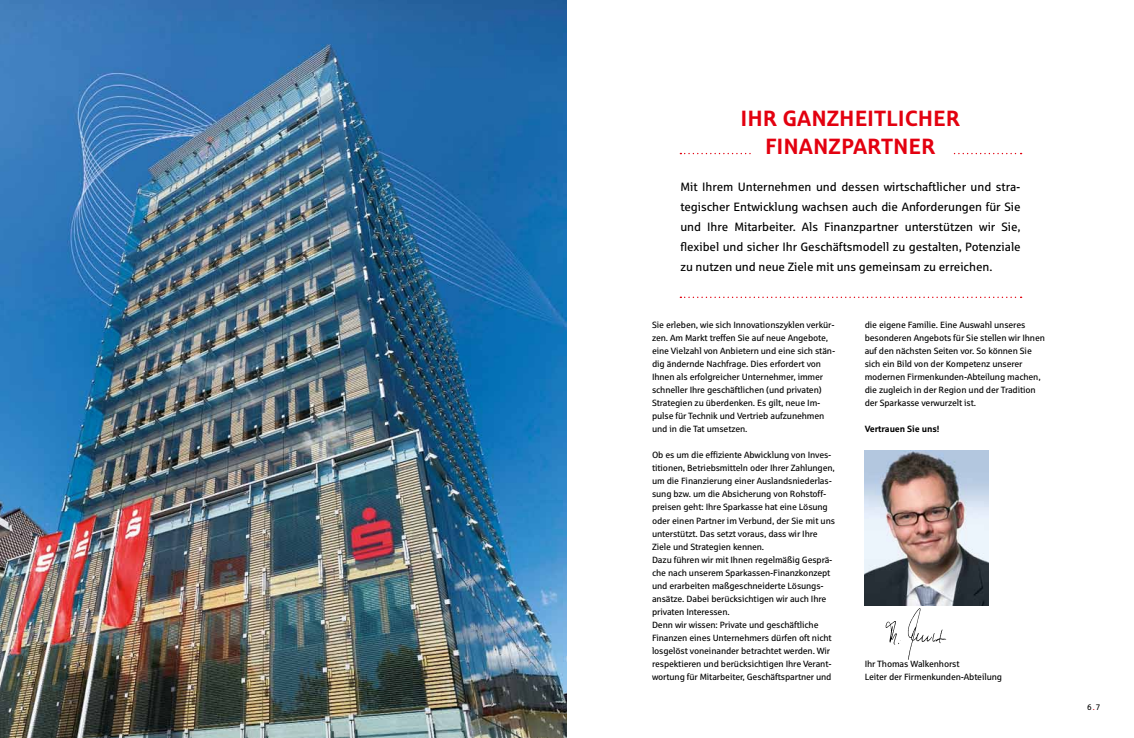
<style>
.page{position:relative;width:1134px;height:738px;background:#fff}
.page>*{position:absolute;margin:0;border:0;box-sizing:border-box;transform-origin:0 0}
.t1{font:700 22px/28px "Sparkasse Rg";color:#e3000f;text-align:center}
.t2{font:12px/20px "Sparkasse Rg";letter-spacing:-.005em;color:#000;text-align:justify}
.t3{font:9px/13px "Sparkasse Rg";letter-spacing:-.015em;color:#000}
.t4{font:700 9px "Sparkasse Rg";letter-spacing:-.015em;color:#000}
.t5{font:8px "Sparkasse Rg";color:#000}
.s1{color:#e3000f}
</style>
<div class="page">
<img style="left:0;top:0;width:567px;height:737px">
<img style="left:865px;top:450px;width:124px;height:155px">
<svg style="left:680px;top:296px;width:341px;height:2px"></svg>
<svg style="left:680px;top:153px;width:341px;height:1px"></svg>
<div style="left:751px;top:146px;width:200px;height:10px;background:#fff"></div>
<img style="left:885px;top:608px;width:62px;height:52px">
<img style="left:56px;top:383px;width:511px;height:46px">
<img style="left:74px;top:396px;width:493px;height:7px">
<img style="left:68px;top:388px;width:499px;height:8px">
<img style="left:54px;top:376px;width:513px;height:7px">
<img style="left:38px;top:363px;width:529px;height:7px">
<img style="left:12px;top:41px;width:555px;height:309px">
<h1 class="t1" style="left:740px;top:103px;width:222px">IHR GANZHEITLI CHER<br>FI NANZPARTNER</h1>
<p class="t2" style="left:680px;top:176px;width:342px">Mit Ihrem Unternehmen und dessen wirtschaftlicher und stra&shy;tegischer Entwicklung wachsen auch die Anforderungen für Sie und Ihre Mitarbeiter. Als Finanzpartner unterstützen wir Sie, flexibel und sicher Ihr Geschäftsmodell zu gestalten, Potenziale zu nutzen und neue Ziele mit uns gemeinsam zu erreichen.</p>
<p class="t3" style="left:652px;top:318px;width:185px">Sie erleben, wie sich Innovationszyklen verkür&shy;zen. Am Markt treffen Sie auf neue Angebote, eine Vielzahl von Anbietern und eine sich stän&shy;dig ändernde Nachfrage. Dies erfordert von Ihnen als erfolgreicher Unternehmer, immer schneller Ihre geschäftlichen (und privaten)<br>Strategien zu überdenken. Es gilt, neue Im&shy;pulse für Technik und Vertrieb aufzunehmen und in die Tat umsetzen.</p>
<p class="t3" style="left:652px;top:448px;width:184px">Ob es um die effiziente Abwicklung von Inves&shy;titionen, Betriebsmitteln oder Ihrer Zahlungen, um die Finanzierung einer Auslandsniederlas&shy;sung bzw. um die Absicherung von Rohstoff&shy;preisen geht: Ihre Sparkasse hat eine Lösung oder einen Partner im Verbund, der Sie mit uns unterstützt. Das setzt voraus, dass wir Ihre Ziele und Strategien kennen.<br>Dazu führen wir mit Ihnen regelmäßig Gesprä&shy;che nach unserem Sparkassen-Finanzkonzept und erarbeiten maßgeschneiderte Lösungs&shy;ansätze. Dabei berücksichtigen wir auch Ihre privaten Interessen.<br>Denn wir wissen: Private und geschäftliche Finanzen eines Unternehmers dürfen oft nicht losgelöst voneinander betrachtet werden. Wir respektieren und berücksichtigen Ihre Verant&shy;wortung für Mitarbeiter, Geschäftspartner und</p>
<p class="t3" style="left:865px;top:318px;width:182px">die eigene Familie. Eine Auswahl unseres besonderen Angebots für Sie stellen wir Ihnen auf den nächsten Seiten vor. So können Sie sich ein Bild von der Kompetenz unserer modernen Firmenkunden-Abteilung machen, die zugleich in der Region und der Tradition der Sparkasse verwurzelt ist.</p>
<p class="t4" style="left:865px;top:423px;width:76px">VERTRAUEN SIE UNS!</p>
<p class="t3" style="left:865px;top:656px;width:139px">Ihr Thomas Walkenhorst<br>Leiter der Firmenkunden-Abteilung</p>
<p class="t5" style="left:1087px;top:702px;width:15px">6<span class="s1">.</span>7</p>
</div>
